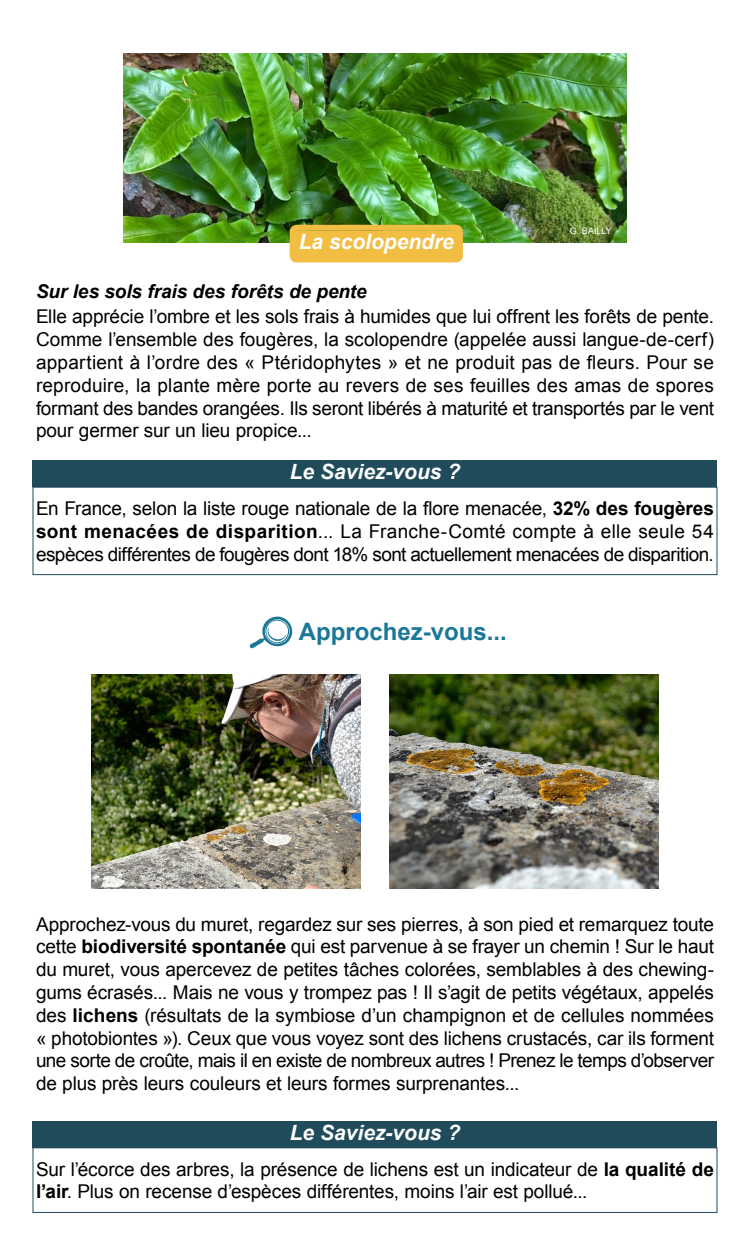
<style>
.page{position:relative;width:750px;height:1250px;background:#fff}
.page>*{position:absolute;margin:0;border:0;box-sizing:border-box;transform-origin:0 0}
.Titre_2{font:700 24px "Arial";color:#1b7797}
.le_saviez-vous{font:italic 700 21px "Arial";color:#fff}
.nom_espece{font:italic 700 21px "Arial";color:#fff}
.Texte_courant{font:19px/22.8px "Arial";letter-spacing:-.01em;color:#000;text-align:justify}
.Texte_le_saviez-vous{font:19px/22.8px "Arial";letter-spacing:-.01em;color:#000;text-align:justify}
.Texte_courant-2{font:italic 700 19px "Arial";color:#000}
.t1{font:9px "Arial";color:#fff}
.s1{font-weight:700}
</style>
<div class="page">
<div style="left:32px;top:460px;width:686px;height:27px;background:#204b5a"></div>
<div style="left:32px;top:487px;width:686px;height:88px;border:1px solid #204b5a"></div>
<div style="left:32px;top:1121px;width:686px;height:27px;background:#204b5a"></div>
<div style="left:32px;top:1147px;width:686px;height:66px;border:1px solid #204b5a"></div>
<img style="left:123px;top:53px;width:504px;height:190px">
<div style="left:296px;top:231px;width:161px;height:25px;background:#f2bd43"></div>
<div style="left:290px;top:225px;width:173px;height:37px;border:6px solid #f2bd43;border-radius:4px"></div>
<svg style="left:250px;top:617px;width:43px;height:31px"></svg>
<img style="left:389px;top:675px;width:269px;height:213px">
<img style="left:92px;top:675px;width:269px;height:213px">
<p class="nom_espece" style="left:299px;top:228px;width:157px">La scolopendre</p>
<p class="t1" style="left:570px;top:225px;width:43px">G. BAILLY</p>
<h6 class="Texte_courant-2" style="left:36px;top:278px;width:332px">Sur les sols frais des forêts de pente</h6>
<h6 class="Texte_courant" style="left:36px;top:306px;width:680px">Elle apprécie l’ombre et les sols frais à humides que lui offrent les forêts de pente.<br>Comme l’ensemble des fougères, la scolopendre (appelée aussi langue-de-cerf) appartient à l’ordre des « Ptéridophytes » et ne produit pas de fleurs. Pour se reproduire, la plante mère porte au revers de ses feuilles des amas de spores formant des bandes orangées. Ils seront libérés à maturité et transportés par le vent pour germer sur un lieu propice...</h6>
<p class="le_saviez-vous" style="left:290px;top:458px;width:172px">Le Saviez-vous ?</p>
<h6 class="Texte_le_saviez-vous" style="left:36px;top:497px;width:680px">En France, selon la liste rouge nationale de la flore menacée, <span class="s1">32% des fougères sont menacées de disparition</span>... La Franche-Comté compte à elle seule 54 espèces différentes de fougères dont 18% sont actuellement menacées de disparition.</h6>
<h2 class="Titre_2" style="left:299px;top:615px;width:210px">Approchez-vous...</h2>
<h6 class="Texte_courant" style="left:36px;top:913px;width:680px">Approchez-vous du muret, regardez sur ses pierres, à son pied et remarquez toute cette <span class="s1">biodiversité spontanée</span> qui est parvenue à se frayer un chemin ! Sur le haut du muret, vous apercevez de petites tâches colorées, semblables à des chewing&shy;gums écrasés... Mais ne vous y trompez pas ! Il s’agit de petits végétaux, appelés des <span class="s1">lichens</span> (résultats de la symbiose d’un champignon et de cellules nommées « photobiontes »). Ceux que vous voyez sont des lichens crustacés, car ils forment une sorte de croûte, mais il en existe de nombreux autres ! Prenez le temps d’observer de plus près leurs couleurs et leurs formes surprenantes...</h6>
<p class="le_saviez-vous" style="left:290px;top:1118px;width:172px">Le Saviez-vous ?</p>
<h6 class="Texte_le_saviez-vous" style="left:36px;top:1158px;width:679px">Sur l’écorce des arbres, la présence de lichens est un indicateur de <span class="s1">la qualité de l’air</span>. Plus on recense d’espèces différentes, moins l’air est pollué...</h6>
</div>
